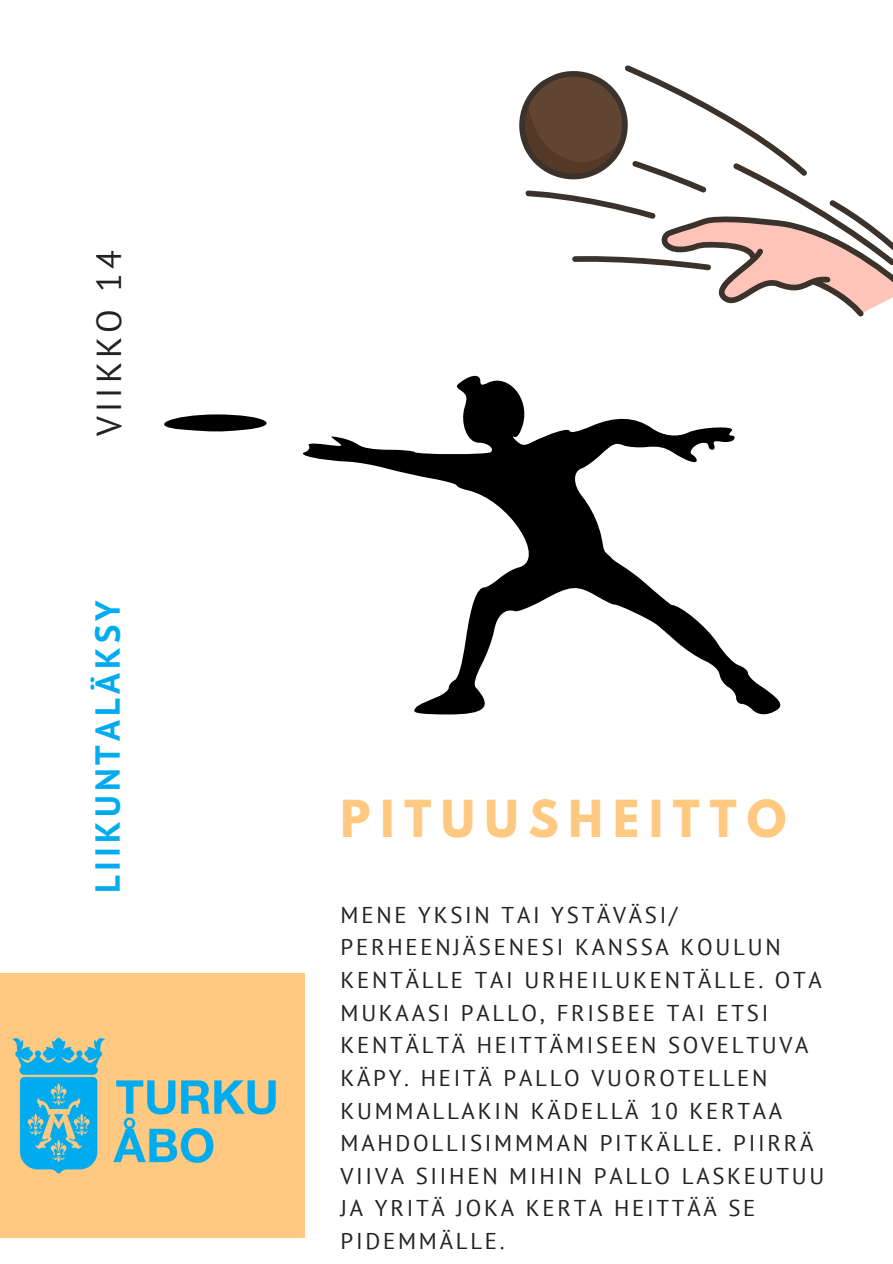
<style>
.page{position:relative;width:893px;height:1264px;background:#fff}
.page>*{position:absolute;margin:0;border:0;box-sizing:border-box;transform-origin:0 0}
.t1{font:700 45.15px "League Spartan";letter-spacing:.22em;color:#ffc982}
.t2{font:700 34.65px "PT Sans";letter-spacing:.12em;color:#00acef}
.t3{font:34.65px "PT Sans";letter-spacing:.12em;color:#222}
.t4{font:22.8px/32.5px "PT Sans";letter-spacing:.12em;color:#222}
</style>
<div class="page">
<div style="left:0;top:973px;width:305px;height:264px;background:#ffc982"></div>
<img style="left:12px;top:1037px;width:264px;height:137px">
<svg style="left:164px;top:375px;width:617px;height:340px"></svg>
<svg style="left:658px;top:375px;width:123px;height:7px"></svg>
<svg style="left:519px;top:65px;width:373px;height:252px"></svg>
<h2 class="t3" style="left:86px;top:435px;width:187px;rotate:-90deg">VIIKKO 14</h2>
<h2 class="t2" style="left:84px;top:892px;width:294px;rotate:-90deg">LIIKUNTALÄKSY</h2>
<h1 class="t1" style="left:340px;top:796px;width:447px">PITUUSHEITTO</h1>
<p class="t4" style="left:340px;top:898px;width:485px">MENE YKSIN TAI YSTÄVÄSI/<br>PERHEENJÄSENESI KANSSA KOULUN<br>KENTÄLLE TAI URHEILUKENTÄLLE. OTA<br>MUKAASI PALLO, FRISBEE TAI ETSI<br>KENTÄLTÄ HEITTÄMISEEN SOVELTUVA<br>KÄPY. HEITÄ PALLO VUOROTELLEN<br>KUMMALLAKIN KÄDELLÄ 10 KERTAA<br>MAHDOLLISIMMMAN PITKÄLLE. PIIRRÄ<br>VIIVA SIIHEN MIHIN PALLO LASKEUTUU<br>JA YRITÄ JOKA KERTA HEITTÄÄ SE<br>PIDEMMÄLLE.</p>
</div>
